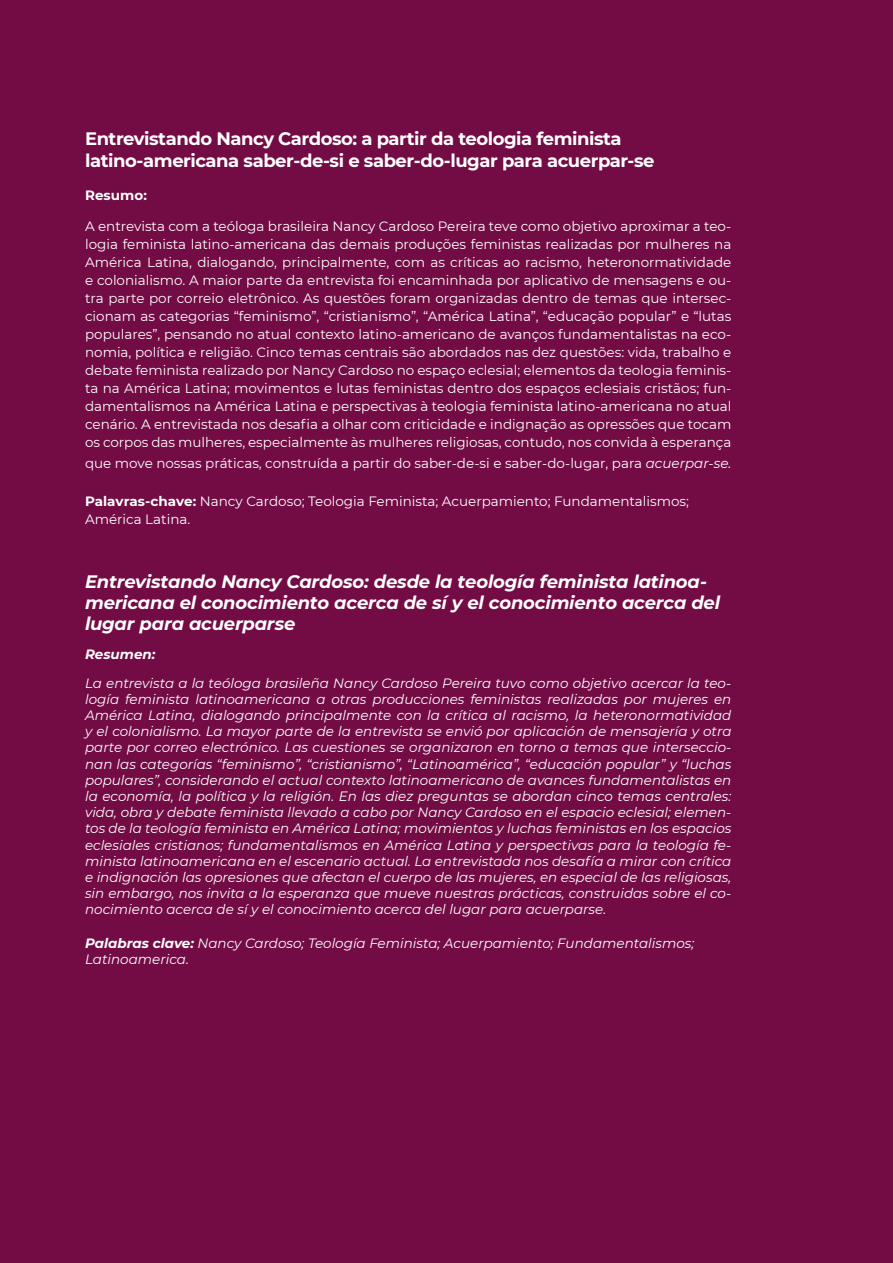
<style>
.page{position:relative;width:893px;height:1263px;background:#730b44}
.page>*{position:absolute;margin:0;border:0;box-sizing:border-box;transform-origin:0 0}
.Resumen__Titulo__ESP{font:italic 700 18px/21px "Montserrat";letter-spacing:-.01em;color:#fff}
.Resumen__Titulo__ESP-2{font:700 18px/21.6px "Montserrat";letter-spacing:-.025em;color:#fff}
.Resumen__Texto__ESP{font:italic 13.5px/16.2px "Montserrat";color:#fff;text-align:justify}
.Resumo__Corpo_de_Tex{font:13.5px/18px "Montserrat";color:#fff;text-align:justify}
.Palavras-Chave{font:13.5px/18px "Montserrat";color:#fff}
.Resumen__Palabras_Cl{font:italic 13.5px/16.2px "Montserrat";color:#fff}
.Resumo_Subtitulo{font:italic 700 13.5px "Montserrat";color:#fff}
.Resumo_Subtitulo-2{font:700 13.5px "Montserrat";letter-spacing:.005em;color:#fff}
.s1{font-style:italic}
.s2{font-weight:700}
</style>
<div class="page">
<p class="Resumen__Titulo__ESP-2" style="left:85px;top:127px;width:571px">Entrevistando Nancy Cardoso: a partir da teologia feminista latino-americana saber-de-si e saber-do-lugar para acuerpar-se</p>
<p class="Resumo_Subtitulo-2" style="left:85px;top:186px;width:63px">Resumo:</p>
<p class="Resumo__Corpo_de_Tex" style="left:85px;top:217px;width:648px">A entrevista com a teóloga brasileira Nancy Cardoso Pereira teve como objetivo aproximar a teo&shy;logia feminista latino-americana das demais produções feministas realizadas por mulheres na América Latina, dialogando, principalmente, com as críticas ao racismo, heteronormatividade e colonialismo. A maior parte da entrevista foi encaminhada por aplicativo de mensagens e ou&shy;tra parte por correio eletrônico. As questões foram organizadas dentro de temas que intersec&shy;cionam as categorias “feminismo”, “cristianismo”, “América Latina”, “educação popular” e “lutas populares”, pensando no atual contexto latino-americano de avanços fundamentalistas na eco&shy;nomia, política e religião. Cinco temas centrais são abordados nas dez questões: vida, trabalho e debate feminista realizado por Nancy Cardoso no espaço eclesial; elementos da teologia feminis&shy;ta na América Latina; movimentos e lutas feministas dentro dos espaços eclesiais cristãos; fun&shy;damentalismos na América Latina e perspectivas à teologia feminista latino-americana no atual cenário. A entrevistada nos desafia a olhar com criticidade e indignação as opressões que tocam os corpos das mulheres, especialmente às mulheres religiosas, contudo, nos convida à esperança</p>
<p class="Resumo__Corpo_de_Tex" style="left:85px;top:454px;width:648px">que move nossas práticas, construída a partir do saber-de-si e saber-do-lugar, para <span class="s1">acuerpar-se.</span></p>
<p class="Palavras-Chave" style="left:85px;top:492px;width:605px"><span class="s2">Palavras-chave:</span> Nancy Cardoso; Teologia Feminista; Acuerpamiento; Fundamentalismos;<br>América Latina.</p>
<p class="Resumen__Titulo__ESP" style="left:85px;top:570px;width:637px">Entrevistando Nancy Cardoso: desde la teología feminista latinoa&shy;mericana el conocimiento acerca de sí y el conocimiento acerca del lugar para acuerparse</p>
<p class="Resumo_Subtitulo" style="left:85px;top:644px;width:72px">Resumen:</p>
<p class="Resumen__Texto__ESP" style="left:85px;top:674px;width:648px">La entrevista a la teóloga brasileña Nancy Cardoso Pereira tuvo como objetivo acercar la teo&shy;logía feminista latinoamericana a otras producciones feministas realizadas por mujeres en América Latina, dialogando principalmente con la crítica al racismo, la heteronormatividad y el colonialismo. La mayor parte de la entrevista se envió por aplicación de mensajería y otra parte por correo electrónico. Las cuestiones se organizaron en torno a temas que interseccio&shy;nan las categorías “feminismo”, “cristianismo”, “Latinoamérica”, “educación popular” y “luchas populares”, considerando el actual contexto latinoamericano de avances fundamentalistas en la economía, la política y la religión. En las diez preguntas se abordan cinco temas centrales: vida, obra y debate feminista llevado a cabo por Nancy Cardoso en el espacio eclesial; elemen&shy;tos de la teología feminista en América Latina; movimientos y luchas feministas en los espacios eclesiales cristianos; fundamentalismos en América Latina y perspectivas para la teología fe&shy;minista latinoamericana en el escenario actual. La entrevistada nos desafía a mirar con crítica e indignación las opresiones que afectan el cuerpo de las mujeres, en especial de las religiosas, sin embargo, nos invita a la esperanza que mueve nuestras prácticas, construidas sobre el co&shy;nocimiento acerca de sí y el conocimiento acerca del lugar para acuerparse.</p>
<p class="Resumen__Palabras_Cl" style="left:85px;top:934px;width:611px"><span class="s2">Palabras clave:</span> Nancy Cardoso; Teología Feminista; Acuerpamiento; Fundamentalismos;<br>Latinoamerica.</p>
</div>
